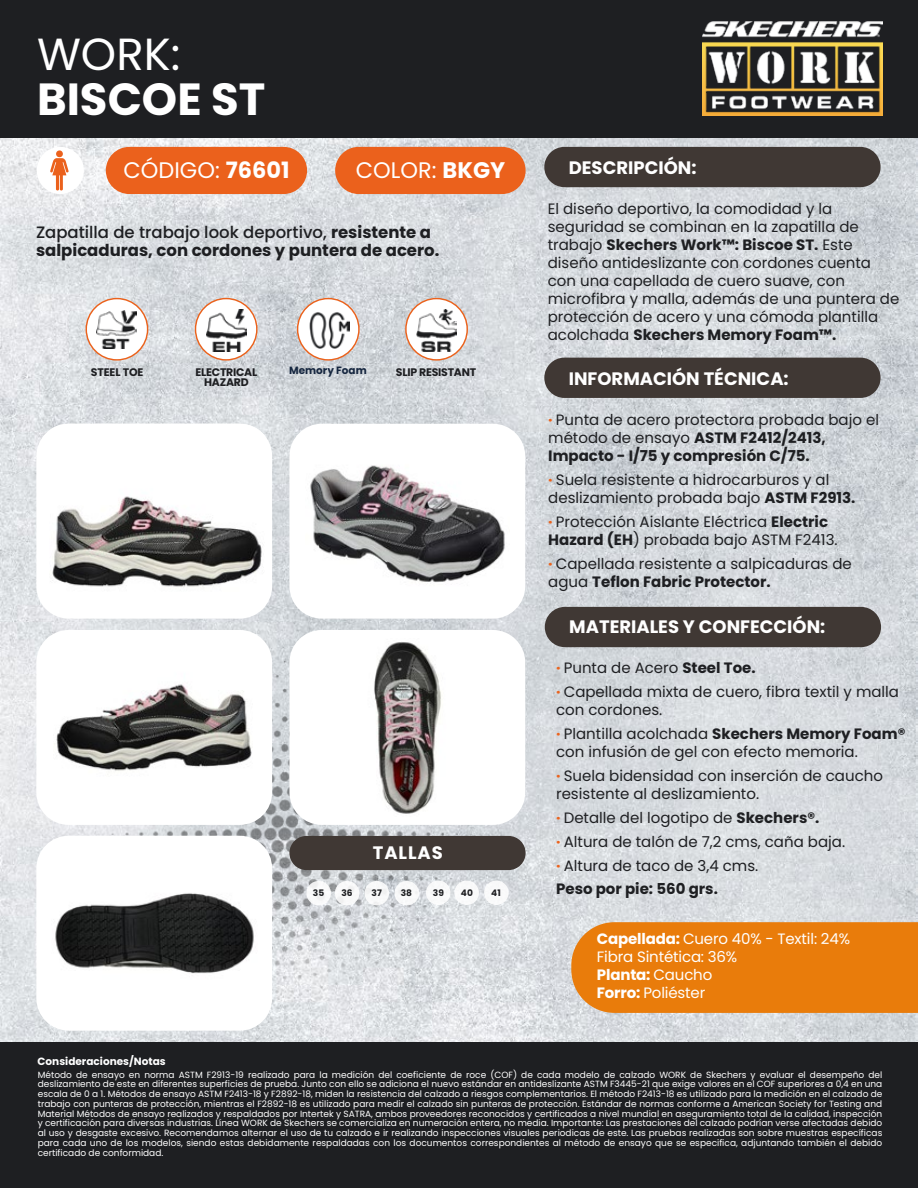
<style>
.page{position:relative;width:918px;height:1188px;background:#fff}
.page>*{position:absolute;margin:0;border:0;box-sizing:border-box;transform-origin:0 0}
.t1{font:700 45px "Poppins";color:#fff}
.t2{font:45px "Poppins";color:#fff}
.t3{font:22.5px "Poppins";color:#fff}
.t4{font:700 18px "Poppins";color:#fff}
.t5{font:700 16.5px/18px "Poppins";color:#1e1f22}
.t6{font:15px/18px "Poppins";color:#1e1f22}
.t7{font:15px/18px "Poppins";letter-spacing:-.01em;color:#fff}
.t8{font:700 15px "Poppins";color:#1e1f22}
.t9{font:700 10.95px/10.9px "Poppins";letter-spacing:-.02em;color:#1e1f22;text-align:center}
.t10{font:700 10.5px "Poppins";color:#fff}
.t11{font:700 10.5px "Poppins";color:#162740}
.t12{font:9px/9.8px "Poppins";color:#fff;text-align:justify}
.t13{font:700 9px "Poppins";color:#1e1f22}
.s1{font-weight:700}
.s2{font-weight:500}
.s3{font-weight:700;color:#eb621c}
</style>
<div class="page">
<img style="left:0;top:138px;width:918px;height:904px">
<div style="left:0;top:1042px;width:918px;height:146px;background:#1e1f22"></div>
<div style="left:0;top:0;width:918px;height:138px;background:#1e1f22"></div>
<div style="left:545px;top:607px;width:336px;height:40px;background:#403834;border-radius:20px"></div>
<div style="left:289px;top:836px;width:237px;height:34px;background:#403834;border-radius:17px"></div>
<div style="left:306px;top:881px;width:25px;height:24px;background:#fff;border-radius:50%"></div>
<div style="left:335px;top:881px;width:24px;height:24px;background:#fff;border-radius:50%"></div>
<div style="left:365px;top:881px;width:24px;height:24px;background:#f8f8f9;border-radius:50%"></div>
<div style="left:395px;top:881px;width:24px;height:24px;background:#f8f9f9;border-radius:50%"></div>
<div style="left:426px;top:881px;width:25px;height:24px;background:#fff;border-radius:50%"></div>
<div style="left:454px;top:881px;width:25px;height:24px;background:#fff;border-radius:50%"></div>
<div style="left:484px;top:881px;width:25px;height:24px;background:#fff;border-radius:50%"></div>
<div style="left:544px;top:358px;width:337px;height:40px;background:#403834;border-radius:20px"></div>
<div style="left:544px;top:147px;width:337px;height:40px;background:#403834;border-radius:20px"></div>
<div style="left:36px;top:424px;width:236px;height:195px;background:#fff;border-radius:32px"></div>
<div style="left:289px;top:424px;width:236px;height:195px;background:#fff;border-radius:32px"></div>
<div style="left:36px;top:630px;width:236px;height:195px;background:#fff;border-radius:32px"></div>
<div style="left:36px;top:836px;width:236px;height:195px;background:#fff;border-radius:32px"></div>
<div style="left:289px;top:630px;width:236px;height:195px;background:#fff;border-radius:32px"></div>
<img style="left:703px;top:22px;width:179px;height:94px">
<div style="left:106px;top:147px;width:201px;height:47px;background:#eb611c;border-radius:24px"></div>
<div style="left:335px;top:147px;width:191px;height:47px;background:#eb611c;border-radius:24px"></div>
<div style="left:571px;top:922px;width:347px;height:91px;background:#e97c0b"></div>
<svg style="left:86px;top:298px;width:62px;height:63px"></svg>
<img style="left:97px;top:311px;width:40px;height:37px">
<svg style="left:195px;top:298px;width:63px;height:63px"></svg>
<img style="left:206px;top:309px;width:40px;height:42px">
<svg style="left:405px;top:298px;width:63px;height:63px"></svg>
<img style="left:417px;top:310px;width:39px;height:42px">
<svg style="left:297px;top:298px;width:63px;height:63px"></svg>
<img style="left:310px;top:309px;width:40px;height:40px">
<img style="left:49px;top:424px;width:216px;height:186px">
<img style="left:374px;top:642px;width:67px;height:172px">
<img style="left:55px;top:893px;width:199px;height:81px">
<img style="left:56px;top:684px;width:196px;height:87px">
<img style="left:310px;top:465px;width:195px;height:118px">
<div style="left:37px;top:147px;width:47px;height:47px;background:#fff;border-radius:50%"></div>
<svg style="left:50px;top:150px;width:19px;height:40px"></svg>
<h1 class="t2" style="left:37px;top:29px;width:145px">WORK:</h1>
<h1 class="t1" style="left:37px;top:74px;width:230px">BISCOE ST</h1>
<h2 class="t3" style="left:124px;top:157px;width:167px">CÓDIGO: <span class="s1">76601</span></h2>
<h2 class="t3" style="left:356px;top:157px;width:151px">COLOR: <span class="s1">BKGY</span></h2>
<h3 class="t5" style="left:36px;top:223px;width:405px"><span class="s2">Zapatilla de trabajo look deportivo,</span> resistente a salpicaduras, con cordones y puntera de acero.</h3>
<p class="t9" style="left:91px;top:367px;width:54px">STEEL TOE</p>
<p class="t9" style="left:196px;top:366px;width:63px">ELECTRICAL<br>HAZARD</p>
<p class="t11" style="left:289px;top:364px;width:79px">Memory Foam</p>
<p class="t9" style="left:396px;top:366px;width:82px">SLIP RESISTANT</p>
<h3 class="t4" style="left:373px;top:843px;width:71px">TALLAS</h3>
<p class="t13" style="left:313px;top:888px;width:13px">35</p>
<p class="t13" style="left:342px;top:888px;width:13px">36</p>
<p class="t13" style="left:372px;top:888px;width:12px">37</p>
<p class="t13" style="left:401px;top:888px;width:13px">38</p>
<p class="t13" style="left:433px;top:888px;width:13px">39</p>
<p class="t13" style="left:461px;top:888px;width:14px">40</p>
<p class="t13" style="left:491px;top:888px;width:11px">41</p>
<h3 class="t4" style="left:569px;top:157px;width:129px">DESCRIPCIÓN:</h3>
<p class="t6" style="left:548px;top:199px;width:353px">El diseño deportivo, la comodidad y la seguridad se combinan en la zapatilla de trabajo <span class="s1">Skechers Work™: Biscoe ST.</span> Este diseño antideslizante con cordones cuenta con una capellada de cuero suave, con microfibra y malla, además de una puntera de protección de acero y una cómoda plantilla acolchada <span class="s1">Skechers Memory Foam™.</span></p>
<h3 class="t4" style="left:569px;top:368px;width:221px">INFORMACIÓN TÉCNICA:</h3>
<h3 class="t6" style="left:548px;top:410px;width:332px"><span class="s3">·</span> Punta de acero protectora probada bajo el método de ensayo <span class="s1">ASTM F2412/2413,<br>Impacto - I/75 y compresión C/75.</span></h3>
<h3 class="t6" style="left:548px;top:470px;width:309px"><span class="s3">·</span> Suela resistente a hidrocarburos y al deslizamiento probada bajo <span class="s1">ASTM F2913.</span></h3>
<h3 class="t6" style="left:548px;top:512px;width:291px"><span class="s3">·</span> Protección Aislante Eléctrica <span class="s1">Electric<br>Hazard (EH</span>) probada bajo ASTM F2413.</h3>
<h3 class="t6" style="left:548px;top:554px;width:305px"><span class="s3">·</span> Capellada resistente a salpicaduras de agua <span class="s1">Teflon Fabric Protector.</span></h3>
<h3 class="t4" style="left:569px;top:617px;width:258px">MATERIALES Y CONFECCIÓN:</h3>
<h3 class="t6" style="left:556px;top:656px;width:345px;line-height:24px"><span class="s3">·</span> Punta de Acero <span class="s1">Steel Toe.<br></span><span class="s3">·</span> Capellada mixta de cuero, fibra textil y malla</h3>
<h3 class="t6" style="left:556px;top:698px;width:351px;line-height:24px">con cordones.<br><span class="s3">·</span> Plantilla acolchada <span class="s1">Skechers Memory Foam®</span></h3>
<h3 class="t6" style="left:556px;top:740px;width:328px;line-height:24px">con infusión de gel con efecto memoria.<br><span class="s3">·</span> Suela bidensidad con inserción de caucho</h3>
<h3 class="t6" style="left:556px;top:782px;width:291px;line-height:24px">resistente al deslizamiento.<br><span class="s3">·</span> Detalle del logotipo de <span class="s1">Skechers®.<br></span><span class="s3">·</span> Altura de talón de 7,2 cms, caña baja. <span class="s3">·</span> Altura de taco de 3,4 cms.</h3>
<h3 class="t8" style="left:556px;top:880px;width:163px">Peso por pie: 560 grs.</h3>
<h3 class="t7" style="left:597px;top:930px;width:255px"><span class="s1">Capellada:</span> Cuero 40% - Textil: 24%<br>Fibra Sintética: 36%<br><span class="s1">Planta:</span> Caucho<br><span class="s1">Forro:</span> Poliéster</h3>
<p class="t10" style="left:38px;top:1055px;width:130px">Consideraciones/Notas</p>
<p class="t12" style="left:38px;top:1070px;width:846px">Método de ensayo en norma ASTM F2913-19 realizado para la medición del coeficiente de roce (COF) de cada modelo de calzado WORK de Skechers y evaluar el desempeño del deslizamiento de este en diferentes superficies de prueba. Junto con ello se adiciona el nuevo estándar en antideslizante ASTM F3445-21 que exige valores en el COF superiores a 0,4 en una escala de 0 a 1. Métodos de ensayo ASTM F2413-18 y F2892-18, miden la resistencia del calzado a riesgos complementarios. El método F2413-18 es utilizado para la medición en el calzado de trabajo con punteras de protección, mientras el F2892-18 es utilizado para medir el calzado sin punteras de protección. Estándar de normas conforme a American Society for Testing and Material Métodos de ensayo realizados y respaldados por Intertek y SATRA, ambos proveedores reconocidos y certificados a nivel mundial en aseguramiento total de la calidad, inspección y certificación para diversas industrias. Línea WORK de Skechers se comercializa en numeración entera, no media. Importante: Las prestaciones del calzado podrían verse afectadas debido al uso y desgaste excesivo. Recomendamos alternar el uso de tu calzado e ir realizando inspecciones visuales periodicas de este. Las pruebas realizadas son sobre muestras específicas para cada uno de los modelos, siendo estas debidamente respaldadas con los documentos correspondientes al método de ensayo que se especifica, adjuntando también el debido certificado de conformidad.</p>
</div>
